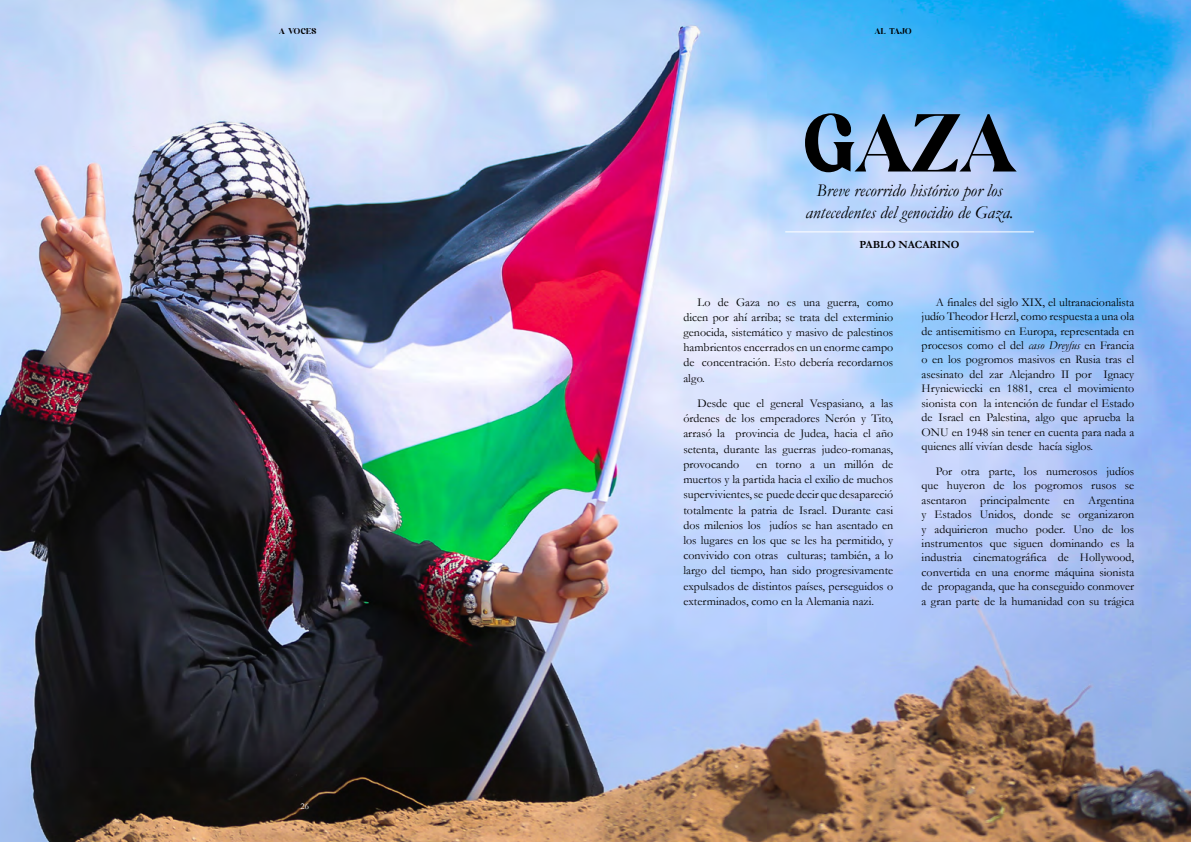
<style>
.page{position:relative;width:1191px;height:842px;background:#fff}
.page>*{position:absolute;margin:0;border:0;box-sizing:border-box;transform-origin:0 0}
.t1{font:78px "Mogilte";color:#000}
.t2{font:italic 18px/21.6px "Garamond";color:#000;text-align:center}
.t3{font:12px/14.5px "Garamond";color:#000;text-align:justify}
.t4{font:700 11px "Garamond";color:#000}
.t5{font:9px "Garamond";color:#fff}
.t6{font:8px "Mogilte";letter-spacing:.045em;color:#000}
.s1{font-style:italic}
</style>
<div class="page">
<img style="left:0;top:0;width:1191px;height:842px">
<hr style="left:785px;top:231px;width:248px;height:1px;background:#fff">
<p class="t6" style="left:279px;top:26px;width:39px">A VOCES</p>
<p class="t6" style="left:874px;top:26px;width:38px">AL TAJO</p>
<h1 class="t1" style="left:803px;top:95px;width:214px">GAZA</h1>
<h2 class="t2" style="left:805px;top:179px;width:209px">Breve recorrido histórico por los antecedentes del genocidio de Gaza.</h2>
<p class="t4" style="left:859px;top:237px;width:102px">PABLO NACARINO</p>
<p class="t5" style="left:301px;top:800px;width:10px">26</p>
<p class="t3" style="left:683px;top:294px;width:211px;line-height:15.2px;text-indent:14px">Lo de Gaza no es una guerra, como dicen por ahí arriba; se trata del exterminio genocida, sistemático y masivo de palestinos hambrientos encerrados en un enorme campo de concentración. Esto debería recordarnos algo.</p>
<p class="t3" style="left:683px;top:395px;width:211px;line-height:15.2px;text-indent:14px">Desde que el general Vespasiano, a las órdenes de los emperadores Nerón y Tito, arrasó la provincia de Judea, hacia el año setenta, durante las guerras judeo-romanas, provocando</p>
<p class="t3" style="left:683px;top:456px;width:211px;line-height:15.2px;text-indent:73px">en torno a un millón de muertos y la partida hacia el exilio de muchos supervivientes, se puede decir que desapareció totalmente la patria de Israel. Durante casi dos milenios los judíos se han asentado en los lugares en los que se les ha permitido, y convivido con otras culturas; también, a lo largo del tiempo, han sido progresivamente expulsados de distintos países, perseguidos o exterminados, como en la Alemania nazi.</p>
<p class="t3" style="left:921px;top:294px;width:214px;text-indent:14px">A finales del siglo XIX, el ultranacionalista judío Theodor Herzl, como respuesta a una ola de antisemitismo en Europa, representada en procesos como el del <span class="s1">caso Dreyfus</span> en Francia o en los pogromos masivos en Rusia tras el asesinato del zar Alejandro II por Ignacy Hryniewiecki en 1881, crea el movimiento sionista con la intención de fundar el Estado de Israel en Palestina, algo que aprueba la ONU en 1948 sin tener en cuenta para nada a quienes allí vivían desde hacía siglos.</p>
<p class="t3" style="left:921px;top:463px;width:214px;text-indent:14px">Por otra parte, los numerosos judíos que huyeron de los pogromos rusos se asentaron principalmente en Argentina y Estados Unidos, donde se organizaron y adquirieron mucho poder. Uno de los instrumentos que siguen dominando es la industria cinematográfica de Hollywood, convertida en una enorme máquina sionista de propaganda, que ha conseguido conmover a gran parte de la humanidad con su trágica</p>
</div>
